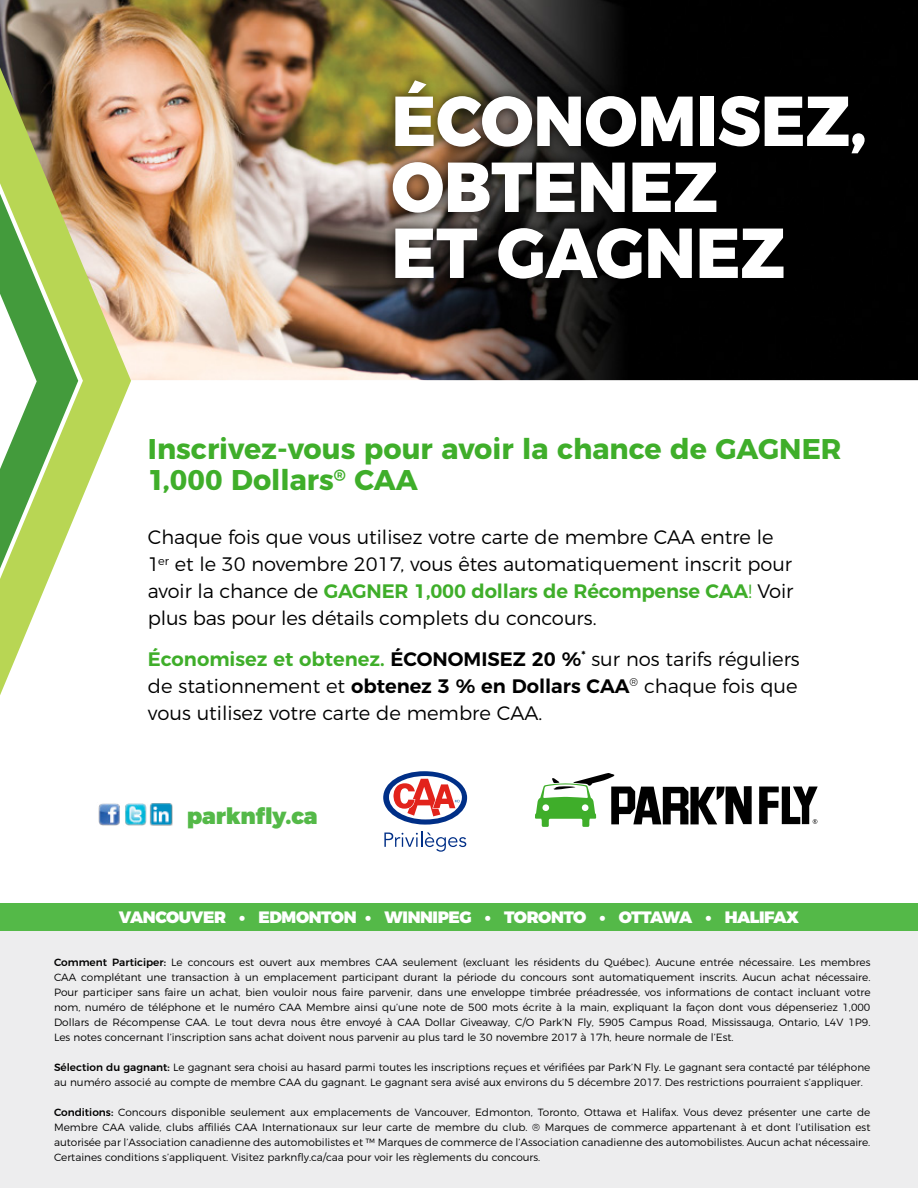
<style>
.page{position:relative;width:918px;height:1188px;background:#fff}
.page>*{position:absolute;margin:0;border:0;box-sizing:border-box;transform-origin:0 0}
.t1{font:800 70.5px/66px "Montserrat";color:#fff;scale:.93 1}
.t2{font:700 28.5px/31.5px "Montserrat";color:#3fae2a}
.t3{font:900 22.5px "Montserrat";letter-spacing:-.01em;color:#54b948}
.t4{font:300 19.5px/27px "Montserrat";color:#000}
.t5{font:900 16.5px "Montserrat";letter-spacing:-.025em;color:#fff}
.t6{font:300 10.5px/15px "Montserrat";color:#000;text-align:justify}
.s1{font-weight:600;color:#3fae2a}
.s2{color:#3fae2a}
.s3{font-weight:600}
.s4{font-weight:500}
</style>
<div class="page">
<img style="left:0;top:0;width:918px;height:380px">
<img style="left:0;top:56px;width:131px;height:639px">
<div style="left:381px;top:70px;width:495px;height:221px;background:#000;opacity:.75"></div>
<div style="left:0;top:913px;width:918px;height:275px;background:#ededee"></div>
<div style="left:0;top:903px;width:918px;height:28px;background:#54b948"></div>
<svg style="left:535px;top:773px;width:217px;height:54px"></svg>
<svg style="left:759px;top:787px;width:59px;height:37px"></svg>
<img style="left:98px;top:803px;width:49px;height:23px">
<div style="left:149px;top:803px;width:24px;height:23px;background:#000;opacity:.5"></div>
<svg style="left:384px;top:832px;width:82px;height:20px"></svg>
<svg style="left:383px;top:771px;width:85px;height:54px"></svg>
<h1 class="t1" style="left:392px;top:83px;width:512px">ÉCONOMISEZ,<br>OBTENEZ<br>ET GAGNEZ</h1>
<h2 class="t2" style="left:148px;top:431px;width:695px">Inscrivez-vous pour avoir la chance de GAGNER<br>1,000 Dollars<sup>®</sup> CAA</h2>
<p class="t4" style="left:148px;top:522px;width:647px">Chaque fois que vous utilisez votre carte de membre CAA entre le 1<sup>er</sup> et le 30 novembre 2017, vous êtes automatiquement inscrit pour avoir la chance de <span class="s1">GAGNER 1,000 dollars de Récompense CAA</span><span class="s2">!</span> Voir plus bas pour les détails complets du concours.</p>
<h3 class="t4" style="left:148px;top:644px;width:653px;text-align:justify"><span class="s1">Économisez et obtenez.</span> <span class="s3">ÉCONOMISEZ 20 %</span><sup>*</sup> sur nos tarifs réguliers de stationnement et <span class="s3">obtenez 3 % en Dollars CAA</span><sup>®</sup> chaque fois que vous utilisez votre carte de membre CAA.</h3>
<h3 class="t3" style="left:187px;top:798px;width:132px">parknfly.ca</h3>
<h3 class="t5" style="left:119px;top:904px;width:682px">VANCOUVER • EDMONTON • WINNIPEG • TORONTO • OTTAWA • HALIFAX</h3>
<p class="t6" style="left:54px;top:954px;width:818px"><span class="s4">Comment Participer:</span> Le concours est ouvert aux membres CAA seulement (excluant les résidents du Québec). Aucune entrée nécessaire. Les membres CAA complétant une transaction à un emplacement participant durant la période du concours sont automatiquement inscrits. Aucun achat nécessaire.<br>Pour participer sans faire un achat, bien vouloir nous faire parvenir, dans une enveloppe timbrée préadressée, vos informations de contact incluant votre nom, numéro de téléphone et le numéro CAA Membre ainsi qu’une note de 500 mots écrite à la main, expliquant la façon dont vous dépenseriez 1,000<br>Dollars de Récompense CAA. Le tout devra nous être envoyé à CAA Dollar Giveaway, C/O Park’N Fly, 5905 Campus Road, Mississauga, Ontario, L4V 1P9.<br>Les notes concernant l’inscription sans achat doivent nous parvenir au plus tard le 30 novembre 2017 à 17h, heure normale de l’Est.</p>
<p class="t6" style="left:54px;top:1059px;width:818px"><span class="s4">Sélection du gagnant:</span> Le gagnant sera choisi au hasard parmi toutes les inscriptions reçues et vérifiées par Park’N Fly. Le gagnant sera contacté par téléphone au numéro associé au compte de membre CAA du gagnant. Le gagnant sera avisé aux environs du 5 décembre 2017. Des restrictions pourraient s’appliquer.</p>
<p class="t6" style="left:54px;top:1104px;width:818px"><span class="s4">Conditions:</span> Concours disponible seulement aux emplacements de Vancouver, Edmonton, Toronto, Ottawa et Halifax. Vous devez présenter une carte de Membre CAA valide, clubs affiliés CAA Internationaux sur leur carte de membre du club. ® Marques de commerce appartenant à et dont l’utilisation est autorisée par l’Association canadienne des automobilistes et ™ Marques de commerce de l’Association canadienne des automobilistes. Aucun achat nécessaire.<br>Certaines conditions s’appliquent. Visitez parknfly.ca/caa pour voir les règlements du concours.</p>
</div>
